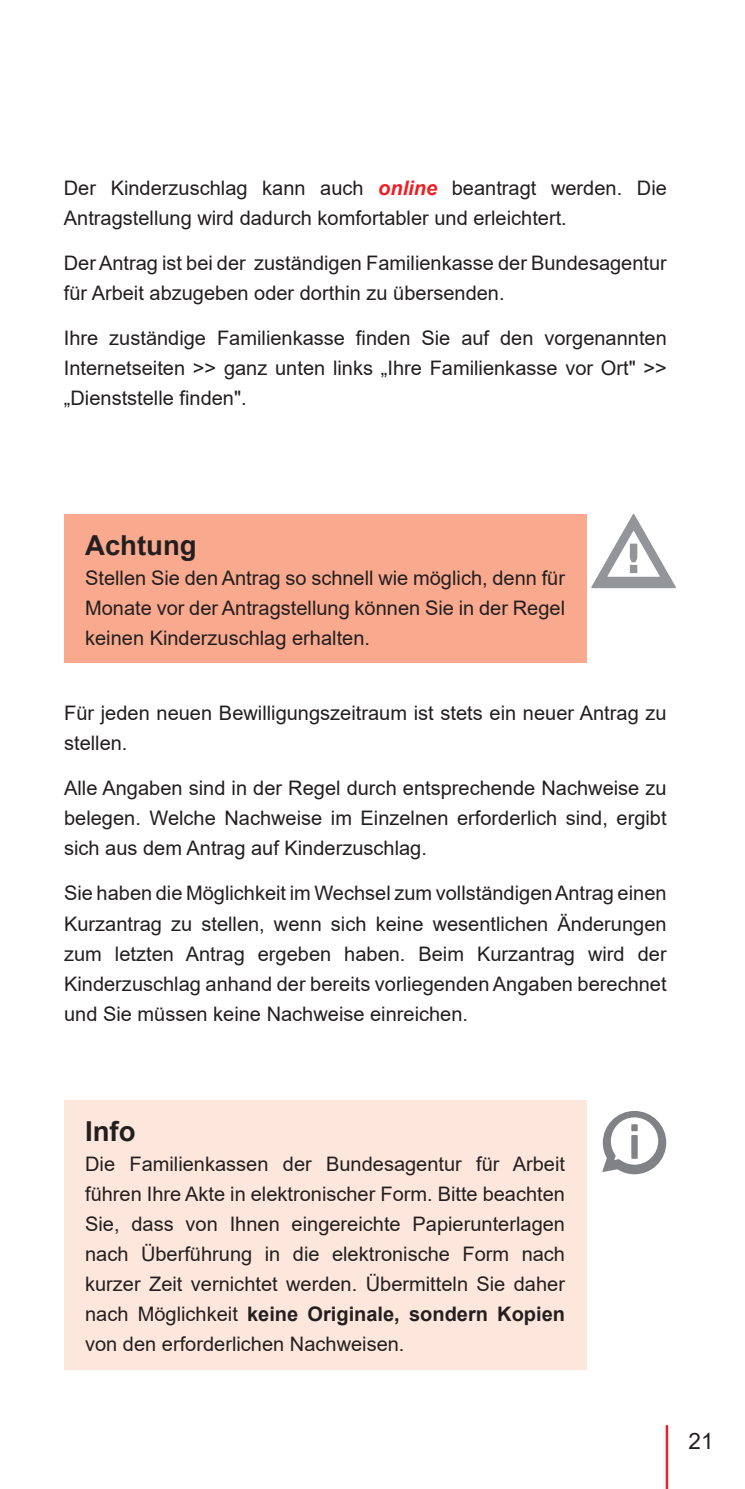
<style>
.page{position:relative;width:745px;height:1489px;background:#fff}
.page>*{position:absolute;margin:0;border:0;box-sizing:border-box;transform-origin:0 0}
.t1{font:700 27.5px "Arial";color:#231f20}
.t2{font:22.5px "Arial";color:#231f20}
.t3{font:20px/30px "Arial";color:#231f20;text-align:justify}
.s1{font-weight:700;font-style:italic;color:#ee1d23}
.s2{font-weight:700}
</style>
<div class="page">
<hr style="left:665px;top:1424px;width:2px;height:64px;background:#ee1d23">
<div style="left:64px;top:513px;width:522px;height:149px;background:#f8a98e"></div>
<svg style="left:591px;top:514px;width:84px;height:74px"></svg>
<div style="left:629px;top:565px;width:8px;height:8px;background:#939598"></div>
<div style="left:64px;top:1099px;width:522px;height:270px;background:#fde7dc"></div>
<svg style="left:602px;top:1111px;width:63px;height:63px"></svg>
<div style="left:631px;top:1124px;width:6px;height:7px;background:#808285"></div>
<div style="left:631px;top:1134px;width:6px;height:24px;background:#808285"></div>
<p class="t3" style="left:64px;top:173px;width:604px">Der Kinderzuschlag kann auch <span class="s1">online</span> beantragt werden. Die<br>Antragstellung wird dadurch komfortabler und erleichtert.</p>
<p class="t3" style="left:64px;top:248px;width:604px">Der Antrag ist bei der zuständigen Familienkasse der Bundesagentur für Arbeit abzugeben oder dorthin zu übersenden.</p>
<p class="t3" style="left:64px;top:323px;width:604px">Ihre zuständige Familienkasse finden Sie auf den vorgenannten Internetseiten &gt;&gt; ganz unten links „Ihre Familienkasse vor Ort" &gt;&gt; „Dienststelle finden".</p>
<h1 class="t1" style="left:85px;top:526px;width:113px">Achtung</h1>
<p class="t3" style="left:85px;top:563px;width:481px">Stellen Sie den Antrag so schnell wie möglich, denn für Monate vor der Antragstellung können Sie in der Regel keinen Kinderzuschlag erhalten.</p>
<p class="t3" style="left:64px;top:698px;width:603px">Für jeden neuen Bewilligungszeitraum ist stets ein neuer Antrag zu stellen.</p>
<p class="t3" style="left:64px;top:773px;width:603px">Alle Angaben sind in der Regel durch entsprechende Nachweise zu belegen. Welche Nachweise im Einzelnen erforderlich sind, ergibt sich aus dem Antrag auf Kinderzuschlag.</p>
<p class="t3" style="left:64px;top:878px;width:603px">Sie haben die Möglichkeit im Wechsel zum vollständigen Antrag einen Kurzantrag zu stellen, wenn sich keine wesentlichen Änderungen zum letzten Antrag ergeben haben. Beim Kurzantrag wird der Kinderzuschlag anhand der bereits vorliegenden Angaben berechnet und Sie müssen keine Nachweise einreichen.</p>
<h1 class="t1" style="left:85px;top:1111px;width:52px">Info</h1>
<p class="t3" style="left:85px;top:1148px;width:481px">Die Familienkassen der Bundesagentur für Arbeit führen Ihre Akte in elektronischer Form. Bitte beachten Sie, dass von Ihnen eingereichte Papierunterlagen nach Überführung in die elektronische Form nach kurzer Zeit vernichtet werden. Übermitteln Sie daher nach Möglichkeit <span class="s2">keine Originale, sondern Kopien </span>von den erforderlichen Nachweisen.</p>
<p class="t2" style="left:688px;top:1425px;width:27px">21</p>
</div>
